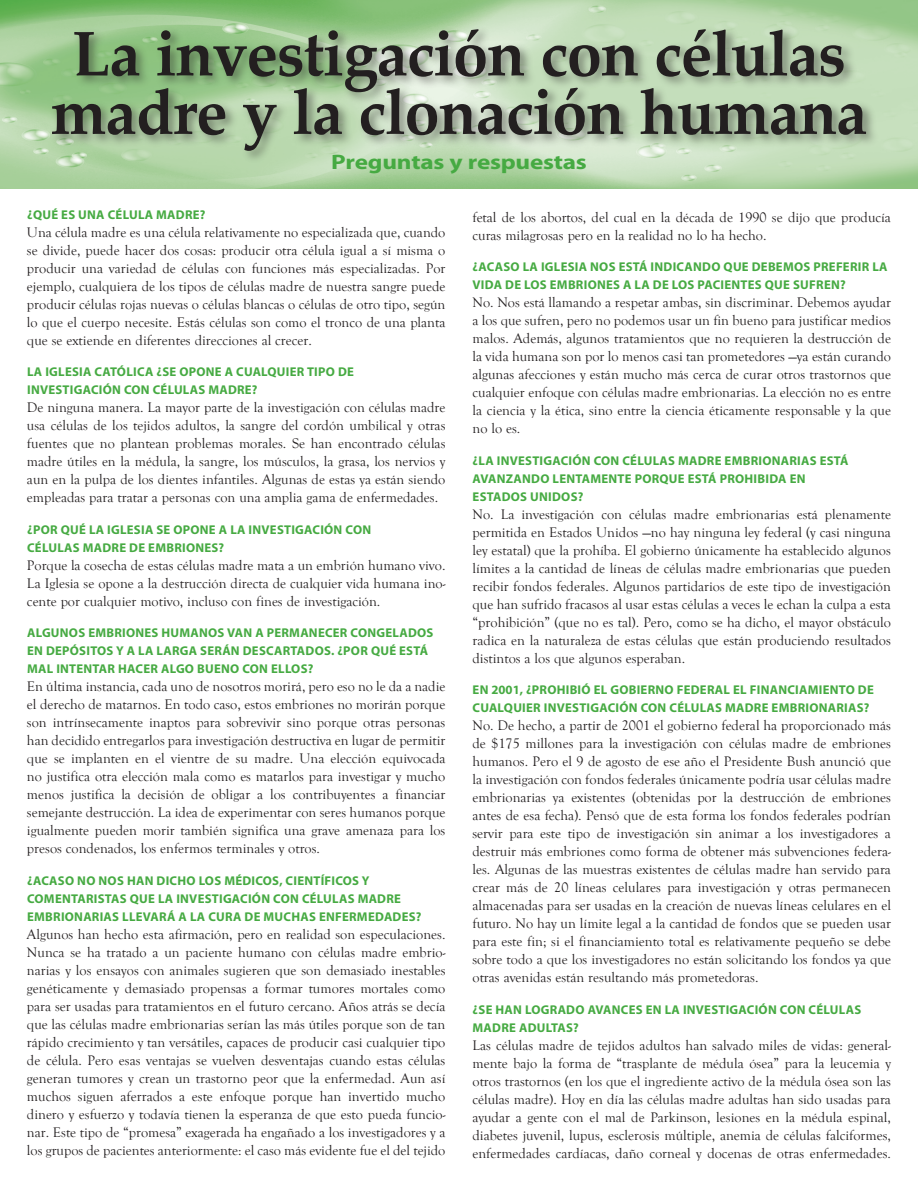
<style>
.page{position:relative;width:918px;height:1188px;background:#fff}
.page>*{position:absolute;margin:0;border:0;box-sizing:border-box;transform-origin:0 0}
.t1{font:700 63px/58.5px "Palatino Linotype";letter-spacing:-.02em;color:#231f20;text-align:center}
.t2{font:700 21px "Myriad Pro";color:#46aa42;scale:1.2 1}
.t3{font:14.25px/18px "Goudy Old Style T";color:#231f20;text-align:justify}
.Question_Futura{font:700 12.75px/18px "Myriad Pro";letter-spacing:.02em;color:#46aa42}
</style>
<div class="page">
<img style="left:0;top:0;width:918px;height:189px">
<div style="left:48px;top:25px;width:832px;height:140px;background:#231f20;opacity:.45"></div>
<p class="t1" style="left:51px;top:22px;width:818px">La investigación con células madre y la clonación humana</p>
<p class="t2" style="left:331px;top:148px;width:215px">PREGUNTAS Y RESPUESTAS</p>
<p class="Question_Futura" style="left:27px;top:205px;width:180px">¿QUÉ ES UNA CÉLULA MADRE?</p>
<p class="t3" style="left:27px;top:223px;width:420px">Una célula madre es una célula relativamente no especializada que, cuando se divide, puede hacer dos cosas: producir otra célula igual a sí misma o producir una variedad de células con funciones más especializadas. Por ejemplo, cualquiera de los tipos de células madre de nuestra sangre puede producir células rojas nuevas o células blancas o células de otro tipo, según lo que el cuerpo necesite. Estás células son como el tronco de una planta que se extiende en diferentes direcciones al crecer.</p>
<p class="Question_Futura" style="left:27px;top:363px;width:328px">LA IGLESIA CATÓLICA ¿SE OPONE A CUALQUIER TIPO DE<br>INVESTIGACIÓN CON CÉLULAS MADRE?</p>
<p class="t3" style="left:27px;top:399px;width:420px">De ninguna manera. La mayor parte de la investigación con células madre usa células de los tejidos adultos, la sangre del cordón umbilical y otras fuentes que no plantean problemas morales. Se han encontrado células madre útiles en la médula, la sangre, los músculos, la grasa, los nervios y aun en la pulpa de los dientes infantiles. Algunas de estas ya están siendo empleadas para tratar a personas con una amplia gama de enfermedades.</p>
<p class="Question_Futura" style="left:27px;top:520px;width:346px">¿POR QUÉ LA IGLESIA SE OPONE A LA INVESTIGACIÓN CON<br>CÉLULAS MADRE DE EMBRIONES?</p>
<p class="t3" style="left:27px;top:556px;width:420px">Porque la cosecha de estas células madre mata a un embrión humano vivo.<br>La Iglesia se opone a la destrucción directa de cualquier vida humana ino&shy;cente por cualquier motivo, incluso con fines de investigación.</p>
<p class="Question_Futura" style="left:27px;top:624px;width:408px">ALGUNOS EMBRIONES HUMANOS VAN A PERMANECER CONGELADOS<br>EN DEPÓSITOS Y A LA LARGA SERÁN DESCARTADOS. ¿POR QUÉ ESTÁ<br>MAL INTENTAR HACER ALGO BUENO CON ELLOS?</p>
<p class="t3" style="left:27px;top:678px;width:420px">En última instancia, cada uno de nosotros morirá, pero eso no le da a nadie el derecho de matarnos. En todo caso, estos embriones no morirán porque son intrínsecamente inaptos para sobrevivir sino porque otras personas han decidido entregarlos para investigación destructiva en lugar de permitir que se implanten en el vientre de su madre. Una elección equivocada no justifica otra elección mala como es matarlos para investigar y mucho menos justifica la decisión de obligar a los contribuyentes a financiar semejante destrucción. La idea de experimentar con seres humanos porque igualmente pueden morir también significa una grave amenaza para los presos condenados, los enfermos terminales y otros.</p>
<p class="Question_Futura" style="left:27px;top:871px;width:396px">¿ACASO NO NOS HAN DICHO LOS MÉDICOS, CIENTÍFICOS Y<br>COMENTARISTAS QUE LA INVESTIGACIÓN CON CÉLULAS MADRE<br>EMBRIONARIAS LLEVARÁ A LA CURA DE MUCHAS ENFERMEDADES?</p>
<p class="t3" style="left:27px;top:925px;width:420px">Algunos han hecho esta afirmación, pero en realidad son especulaciones.<br>Nunca se ha tratado a un paciente humano con células madre embrio&shy;narias y los ensayos con animales sugieren que son demasiado inestables genéticamente y demasiado propensas a formar tumores mortales como para ser usadas para tratamientos en el futuro cercano. Años atrás se decía que las células madre embrionarias serían las más útiles porque son de tan rápido crecimiento y tan versátiles, capaces de producir casi cualquier tipo de célula. Pero esas ventajas se vuelven desventajas cuando estas células generan tumores y crean un trastorno peor que la enfermedad. Aun así muchos siguen aferrados a este enfoque porque han invertido mucho dinero y esfuerzo y todavía tienen la esperanza de que esto pueda funcio&shy;nar. Este tipo de “promesa” exagerada ha engañado a los investigadores y a los grupos de pacientes anteriormente: el caso más evidente fue el del tejido</p>
<p class="t3" style="left:472px;top:209px;width:420px">fetal de los abortos, del cual en la década de 1990 se dijo que producía curas milagrosas pero en la realidad no lo ha hecho.</p>
<p class="Question_Futura" style="left:473px;top:258px;width:416px">¿ACASO LA IGLESIA NOS ESTÁ INDICANDO QUE DEBEMOS PREFERIR LA<br>VIDA DE LOS EMBRIONES A LA DE LOS PACIENTES QUE SUFREN?</p>
<p class="t3" style="left:472px;top:294px;width:420px">No. Nos está llamando a respetar ambas, sin discriminar. Debemos ayudar a los que sufren, pero no podemos usar un fin bueno para justificar medios malos. Además, algunos tratamientos que no requieren la destrucción de la vida humana son por lo menos casi tan prometedores —ya están curando algunas afecciones y están mucho más cerca de curar otros trastornos que cualquier enfoque con células madre embrionarias. La elección no es entre la ciencia y la ética, sino entre la ciencia éticamente responsable y la que no lo es.</p>
<p class="Question_Futura" style="left:473px;top:451px;width:378px">¿LA INVESTIGACIÓN CON CÉLULAS MADRE EMBRIONARIAS ESTÁ<br>AVANZANDO LENTAMENTE PORQUE ESTÁ PROHIBIDA EN<br>ESTADOS UNIDOS?</p>
<p class="t3" style="left:472px;top:506px;width:420px">No. La investigación con células madre embrionarias está plenamente permitida en Estados Unidos —no hay ninguna ley federal (y casi ninguna ley estatal) que la prohíba. El gobierno únicamente ha establecido algunos límites a la cantidad de líneas de células madre embrionarias que pueden recibir fondos federales. Algunos partidarios de este tipo de investigación que han sufrido fracasos al usar estas células a veces le echan la culpa a esta “prohibición” (que no es tal). Pero, como se ha dicho, el mayor obstáculo radica en la naturaleza de estas células que están produciendo resultados distintos a los que algunos esperaban.</p>
<p class="Question_Futura" style="left:473px;top:681px;width:403px">EN 2001, ¿PROHIBIÓ EL GOBIERNO FEDERAL EL FINANCIAMIENTO DE<br>CUALQUIER INVESTIGACIÓN CON CÉLULAS MADRE EMBRIONARIAS?</p>
<p class="t3" style="left:472px;top:717px;width:420px">No. De hecho, a partir de 2001 el gobierno federal ha proporcionado más de $175 millones para la investigación con células madre de embriones humanos. Pero el 9 de agosto de ese año el Presidente Bush anunció que la investigación con fondos federales únicamente podría usar células madre embrionarias ya existentes (obtenidas por la destrucción de embriones antes de esa fecha). Pensó que de esta forma los fondos federales podrían servir para este tipo de investigación sin animar a los investigadores a destruir más embriones como forma de obtener más subvenciones federa&shy;les. Algunas de las muestras existentes de células madre han servido para crear más de 20 líneas celulares para investigación y otras permanecen almacenadas para ser usadas en la creación de nuevas líneas celulares en el futuro. No hay un límite legal a la cantidad de fondos que se pueden usar para este fin; si el financiamiento total es relativamente pequeño se debe sobre todo a que los investigadores no están solicitando los fondos ya que otras avenidas están resultando más prometedoras.</p>
<p class="Question_Futura" style="left:473px;top:1000px;width:390px">¿SE HAN LOGRADO AVANCES EN LA INVESTIGACIÓN CON CÉLULAS<br>MADRE ADULTAS?</p>
<p class="t3" style="left:472px;top:1037px;width:420px">Las células madre de tejidos adultos han salvado miles de vidas: general&shy;mente bajo la forma de “trasplante de médula ósea” para la leucemia y otros trastornos (en los que el ingrediente activo de la médula ósea son las células madre). Hoy en día las células madre adultas han sido usadas para ayudar a gente con el mal de Parkinson, lesiones en la médula espinal, diabetes juvenil, lupus, esclerosis múltiple, anemia de células falciformes, enfermedades cardíacas, daño corneal y docenas de otras enfermedades.</p>
</div>
